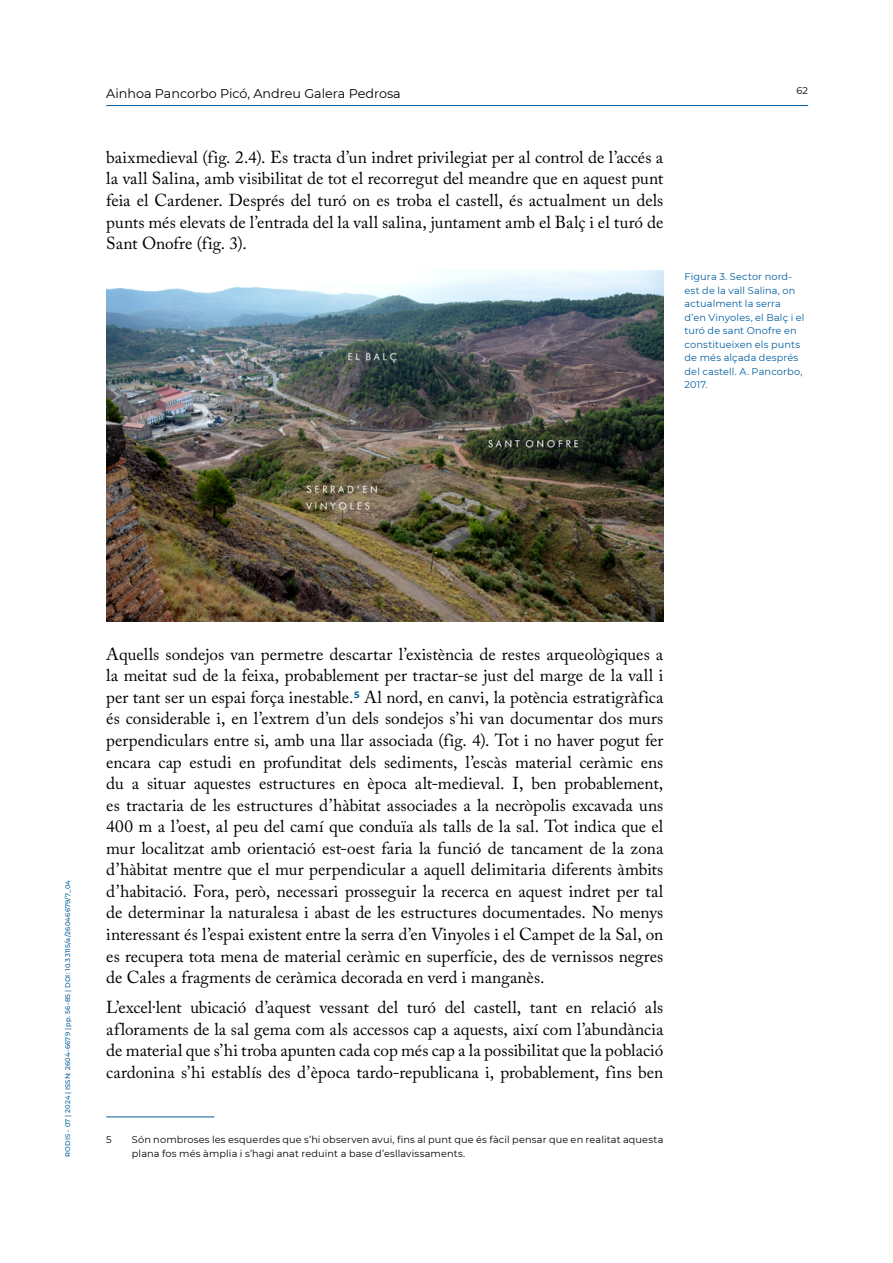
<style>
.page{position:relative;width:893px;height:1263px;background:#fff}
.page>*{position:absolute;margin:0;border:0;box-sizing:border-box;transform-origin:0 0}
.t1{font:17.25px/21.6px "Adobe Caslon Pro";color:#000;text-align:justify}
.t2{font:12.75px "Montserrat";color:#000}
.t3{font:9.75px/13.5px "Montserrat";letter-spacing:.015em;color:#005d9f}
.t4{font:9.75px/13.5px "Montserrat";letter-spacing:.015em;color:#000}
.t5{font:500 6.75px "Montserrat";letter-spacing:.025em;color:#005d9f}
</style>
<div class="page">
<hr style="left:106px;top:105px;width:702px;height:1px;background:#005d9f">
<img style="left:106px;top:270px;width:557px;height:351px">
<hr style="left:106px;top:1117px;width:108px;height:1px;background:#005d9f">
<p class="t2" style="left:106px;top:85px;width:296px">Ainhoa Pancorbo Picó, Andreu Galera Pedrosa</p>
<p class="t4" style="left:796px;top:84px;width:13px">62</p>
<p class="t1" style="left:106px;top:146px;width:559px">baixmedieval (fig. 2.4). Es tracta d’un indret privilegiat per al control de l’accés a la vall Salina, amb visibilitat de tot el recorregut del meandre que en aquest punt feia el Cardener. Després del turó on es troba el castell, és actualment un dels punts més elevats de l’entrada del la vall salina, juntament amb el Balç i el turó de Sant Onofre (fig. 3).</p>
<p class="t3" style="left:684px;top:270px;width:122px">Figura 3. Sector nord&shy;est de la vall Salina, on actualment la serra d’en Vinyoles, el Balç i el turó de sant Onofre en constitueixen els punts de més alçada després del castell. A. Pancorbo,<br>2017.</p>
<p class="t5" style="left:63px;top:1157px;width:278px;rotate:-90deg">RODIS - 07 | 2024 | ISSN: 2604-6679 | pp. 56-85 | DOI: 10.33115/a/26046679/7_04</p>
<p class="t1" style="left:106px;top:643px;width:559px">Aquells sondejos van permetre descartar l’existència de restes arqueològiques a la meitat sud de la feixa, probablement per tractar‑se just del marge de la vall i per tant ser un espai força inestable.<sup>5</sup> Al nord, en canvi, la potència estratigràfica és considerable i, en l’extrem d’un dels sondejos s’hi van documentar dos murs perpendiculars entre si, amb una llar associada (fig. 4). Tot i no haver pogut fer encara cap estudi en profunditat dels sediments, l’escàs material ceràmic ens du a situar aquestes estructures en època alt‑medieval. I, ben probablement, es tractaria de les estructures d’hàbitat associades a la necròpolis excavada uns 400 m a l’oest, al peu del camí que conduïa als talls de la sal. Tot indica que el mur localitzat amb orientació est‑oest faria la funció de tancament de la zona d’hàbitat mentre que el mur perpendicular a aquell delimitaria diferents àmbits d’habitació. Fora, però, necessari prosseguir la recerca en aquest indret per tal de determinar la naturalesa i abast de les estructures documentades. No menys interessant és l’espai existent entre la serra d’en Vinyoles i el Campet de la Sal, on es recupera tota mena de material ceràmic en superfície, des de vernissos negres de Cales a fragments de ceràmica decorada en verd i manganès.</p>
<p class="t1" style="left:106px;top:996px;width:559px">L’excel·lent ubicació d’aquest vessant del turó del castell, tant en relació als afloraments de la sal gema com als accessos cap a aquests, així com l’abundància de material que s’hi troba apunten cada cop més cap a la possibilitat que la població cardonina s’hi establís des d’època tardo‑republicana i, probablement, fins ben</p>
<p class="t4" style="left:106px;top:1132px;width:7px">5</p>
<p class="t4" style="left:132px;top:1132px;width:533px">Són nombroses les esquerdes que s’hi observen avui, fins al punt que és fàcil pensar que en realitat aquesta plana fos més àmplia i s’hagi anat reduint a base d’esllavissaments.</p>
</div>
